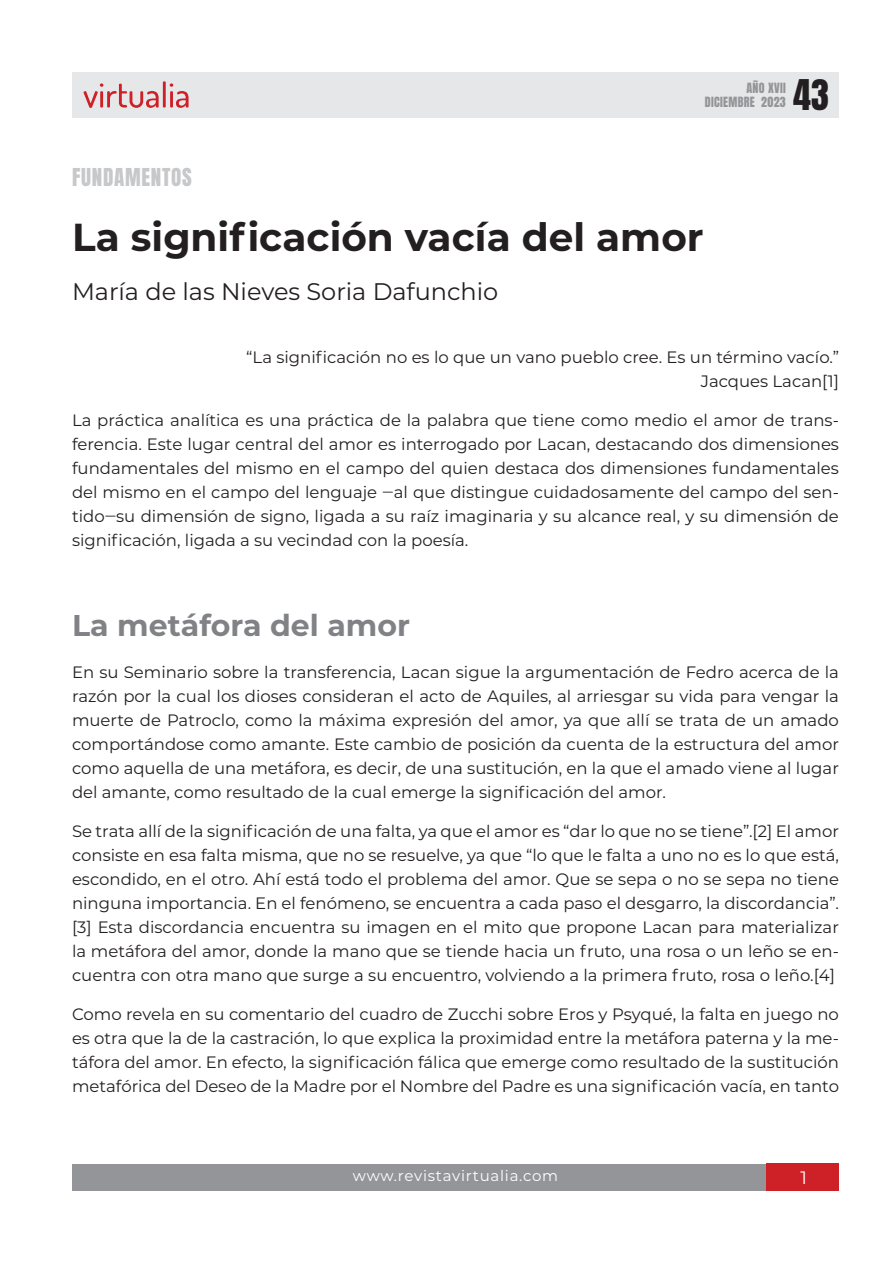
<style>
.page{position:relative;width:893px;height:1263px;background:#fff}
.page>*{position:absolute;margin:0;border:0;box-sizing:border-box;transform-origin:0 0}
.Titulo{font:700 39px "Montserrat";color:#231f20}
.t1{font:36px "Anton";color:#231f20}
.SubTitulo1{font:700 30px "Montserrat";color:#808285}
.Autor{font:24px "Montserrat";color:#231f20}
.Volanta{font:21px "Anton";letter-spacing:.035em;color:#c7c8ca}
.t2{font:18px "Montserrat";color:#fff}
.Parrafo{font:16.5px/24px "Montserrat";color:#231f20;text-align:justify}
.t3{font:15px "Montserrat";letter-spacing:.05em;color:#fff}
.t4{font:12px/14.4px "Anton";letter-spacing:.025em;color:#939598;text-align:right}
</style>
<div class="page">
<div style="left:72px;top:1164px;width:750px;height:27px;background:#939598"></div>
<div style="left:767px;top:1164px;width:72px;height:27px;background:#cd2027"></div>
<div style="left:72px;top:72px;width:767px;height:45px;background:#e6e7e9"></div>
<svg style="left:84px;top:81px;width:105px;height:27px"></svg>
<p class="t4" style="left:705px;top:82px;width:82px">AÑO XVII<br>DICIEMBRE 2023</p>
<h2 class="t1" style="left:793px;top:76px;width:37px">43</h2>
<p class="Volanta" style="left:72px;top:166px;width:121px">FUNDAMENTOS</p>
<p class="Titulo" style="left:72px;top:209px;width:633px">La significación vacía del amor</p>
<p class="Autor" style="left:72px;top:275px;width:428px">María de las Nieves Soria Dafunchio</p>
<p class="Parrafo" style="left:246px;top:345px;width:594px;text-align:right">“La significación no es lo que un vano pueblo cree. Es un término vacío.”<br>Jacques Lacan[1]</p>
<p class="Parrafo" style="left:72px;top:408px;width:768px">La práctica analítica es una práctica de la palabra que tiene como medio el amor de trans&shy;ferencia. Este lugar central del amor es interrogado por Lacan, destacando dos dimensiones fundamentales del mismo en el campo del quien destaca dos dimensiones fundamentales del mismo en el campo del lenguaje ‒al que distingue cuidadosamente del campo del sen&shy;tido‒su dimensión de signo, ligada a su raíz imaginaria y su alcance real, y su dimensión de significación, ligada a su vecindad con la poesía.</p>
<p class="SubTitulo1" style="left:72px;top:604px;width:340px">La metáfora del amor</p>
<p class="Parrafo" style="left:72px;top:660px;width:768px">En su Seminario sobre la transferencia, Lacan sigue la argumentación de Fedro acerca de la razón por la cual los dioses consideran el acto de Aquiles, al arriesgar su vida para vengar la muerte de Patroclo, como la máxima expresión del amor, ya que allí se trata de un amado comportándose como amante. Este cambio de posición da cuenta de la estructura del amor como aquella de una metáfora, es decir, de una sustitución, en la que el amado viene al lugar del amante, como resultado de la cual emerge la significación del amor.</p>
<p class="Parrafo" style="left:72px;top:819px;width:769px">Se trata allí de la significación de una falta, ya que el amor es “dar lo que no se tiene”.[2] El amor consiste en esa falta misma, que no se resuelve, ya que “lo que le falta a uno no es lo que está, escondido, en el otro. Ahí está todo el problema del amor. Que se sepa o no se sepa no tiene ninguna importancia. En el fenómeno, se encuentra a cada paso el desgarro, la discordancia”. [3] Esta discordancia encuentra su imagen en el mito que propone Lacan para materializar la metáfora del amor, donde la mano que se tiende hacia un fruto, una rosa o un leño se en&shy;cuentra con otra mano que surge a su encuentro, volviendo a la primera fruto, rosa o leño.[4]</p>
<p class="Parrafo" style="left:72px;top:1002px;width:768px">Como revela en su comentario del cuadro de Zucchi sobre Eros y Psyqué, la falta en juego no es otra que la de la castración, lo que explica la proximidad entre la metáfora paterna y la me&shy;táfora del amor. En efecto, la significación fálica que emerge como resultado de la sustitución metafórica del Deseo de la Madre por el Nombre del Padre es una significación vacía, en tanto</p>
<p class="t3" style="left:353px;top:1165px;width:207px">www.revistavirtualia.com</p>
<p class="t2" style="left:800px;top:1165px;width:8px">1</p>
</div>
